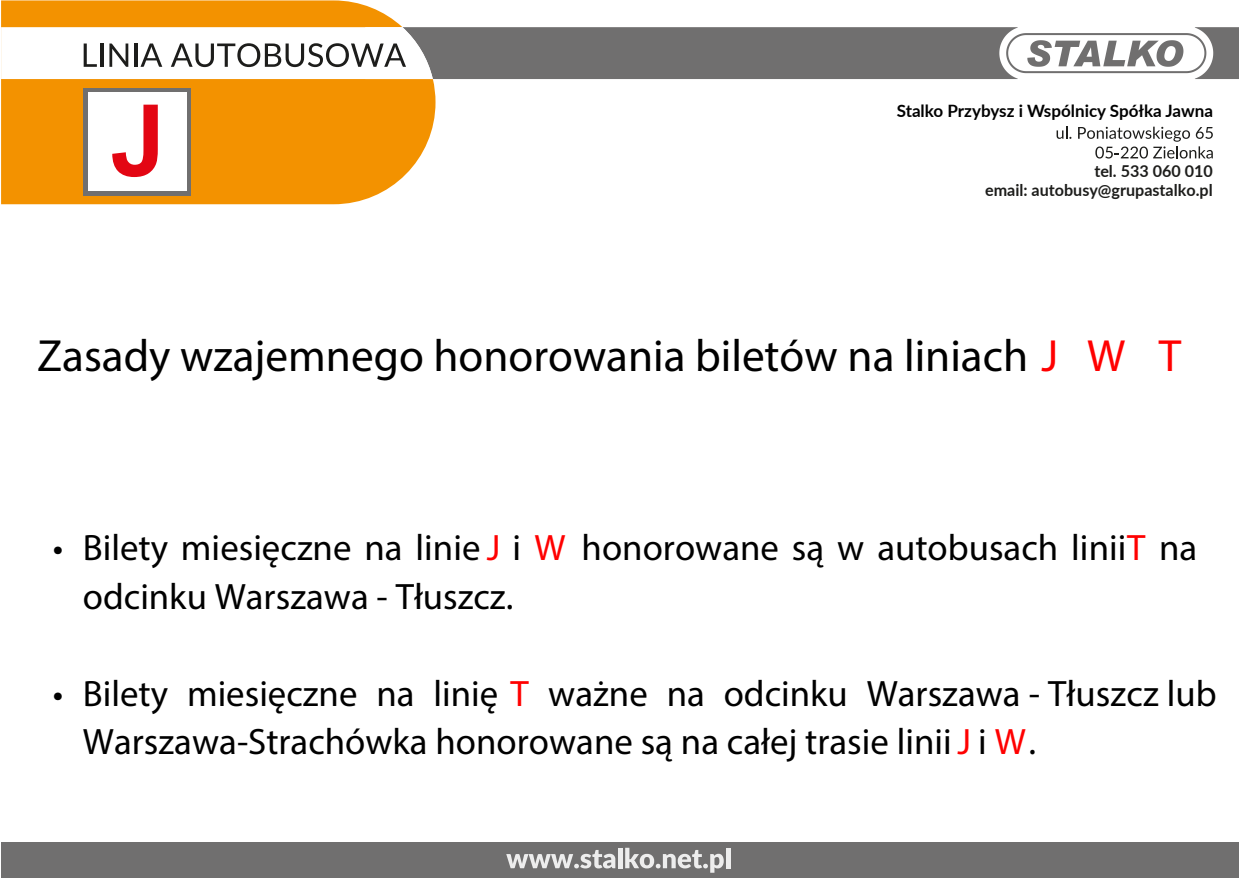
<style>
.page{position:relative;width:1239px;height:878px;background:#fff}
.page>*{position:absolute;margin:0;border:0;box-sizing:border-box;transform-origin:0 0}
.t1{font:700 99.25px "Arial";color:#e30613}
.t2{font:45.25px "Myriad Pro";color:#000}
.t3{font:36.75px/48.5px "Myriad Pro";color:#000}
.t4{font:700 17px "Lato";color:#000}
.t5{font:700 16.25px/18.5px "Lato";color:#1d1d1b;text-align:right}
.s1{color:#f00}
</style>
<div class="page">
<div style="left:2px;top:842px;width:1237px;height:35px;background:#706f6f"></div>
<svg style="left:506px;top:850px;width:109px;height:18px"></svg>
<hr style="left:618px;top:847px;width:4px;height:20px;background:#ededed">
<svg style="left:625px;top:847px;width:99px;height:25px"></svg>
<hr style="left:726px;top:847px;width:4px;height:20px;background:#ededed">
<svg style="left:1px;top:0;width:434px;height:204px;background:#f39912"></svg>
<svg style="left:433px;top:27px;width:806px;height:52px;fill:#706f6f"></svg>
<svg style="left:1px;top:27px;width:432px;height:52px"></svg>
<div style="left:84px;top:88px;width:107px;height:107px;background:#706f6f"></div>
<div style="left:88px;top:92px;width:99px;height:99px;background:#fff"></div>
<svg style="left:1056px;top:127px;width:15px;height:12px"></svg>
<svg style="left:1078px;top:127px;width:134px;height:31px"></svg>
<h1 class="t1" style="left:111px;top:75px;width:57px">J</h1>
<p class="t4" style="left:896px;top:98px;width:318px">Stalko Przybysz i Wspólnicy Spółka Jawna</p>
<p class="t5" style="left:985px;top:161px;width:229px">tel. 533 060 010<br>email: autobusy@grupastalko.pl</p>
<p class="t2" style="left:37px;top:327px;width:1145px">Zasady wzajemnego honorowania biletów na liniach <span class="s1">J W T</span></p>
<p class="t3" style="left:83px;top:522px;width:1115px;text-indent:-30px">• Bilety miesięczne na linie <span class="s1">J</span> i <span class="s1">W</span> honorowane są w autobusach linii <span class="s1">T</span> na odcinku Warszawa - Tłuszcz.</p>
<p class="t3" style="left:83px;top:668px;width:1135px;text-indent:-30px">• Bilety miesięczne na linię <span class="s1">T</span> ważne na odcinku Warszawa - Tłuszcz lub<br>Warszawa-Strachówka honorowane są na całej trasie linii <span class="s1">J</span> i <span class="s1">W</span>.</p>
</div>
